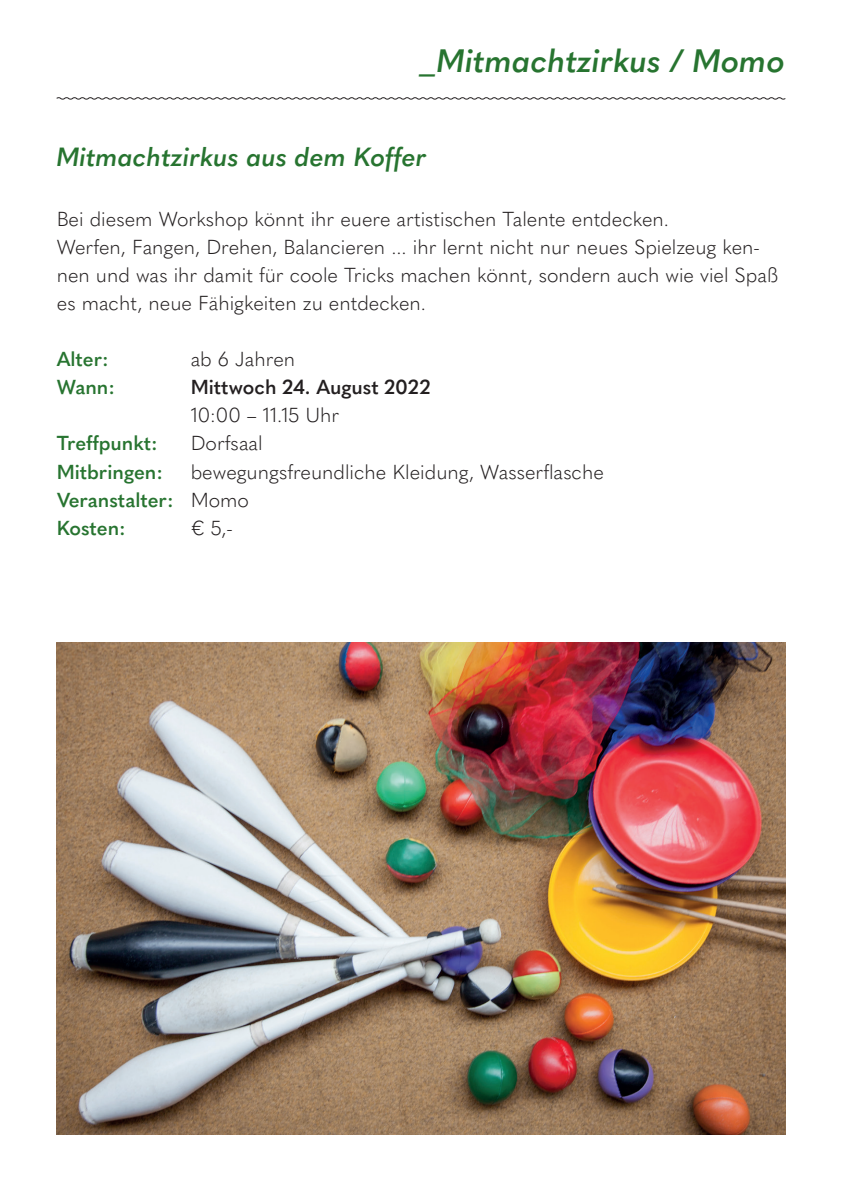
<style>
.page{position:relative;width:842px;height:1191px;background:#fff}
.page>*{position:absolute;margin:0;border:0;box-sizing:border-box;transform-origin:0 0}
.t1{font:italic 600 32px "Quasimoda";color:#277430}
.t2{font:italic 600 26px "Quasimoda";color:#277430}
.t3{font:300 20px/28px "Quasimoda";color:#231f20}
.t4{font:600 20px "Quasimoda";color:#277430}
.t5{font:600 20px "Quasimoda";color:#231f20}
.s1{font-weight:600;color:#277430}
</style>
<div class="page">
<svg style="left:56px;top:97px;width:730px;height:3px"></svg>
<img style="left:57px;top:642px;width:728px;height:492px">
<h1 class="t1" style="left:421px;top:36px;width:366px">_Mitmachtzirkus / Momo</h1>
<h2 class="t2" style="left:57px;top:137px;width:372px">Mitmachtzirkus aus dem Koffer</h2>
<p class="t3" style="left:57px;top:204px;width:723px">Bei diesem Workshop könnt ihr euere artistischen Talente entdecken.<br>Werfen, Fangen, Drehen, Balancieren ... ihr lernt nicht nur neues Spielzeug ken&shy;nen und was ihr damit für coole Tricks machen könnt, sondern auch wie viel Spaß es macht, neue Fähigkeiten zu entdecken.</p>
<p class="t4" style="left:57px;top:344px;width:54px">Alter:</p>
<p class="t3" style="left:191px;top:344px;width:106px">ab 6 Jahren</p>
<p class="t4" style="left:57px;top:372px;width:60px">Wann:</p>
<p class="t5" style="left:191px;top:372px;width:241px">Mittwoch 24. August 2022</p>
<p class="t3" style="left:191px;top:400px;width:150px">10:00 – 11.15 Uhr</p>
<p class="t4" style="left:57px;top:428px;width:103px">Treffpunkt:</p>
<p class="t3" style="left:191px;top:428px;width:73px">Dorfsaal</p>
<p class="t4" style="left:57px;top:456px;width:108px">Mitbringen:</p>
<p class="t3" style="left:57px;top:456px;width:549px;text-indent:134px">bewegungsfreundliche Kleidung, Wasserflasche<br><span class="s1">Veranstalter:</span> Momo<br><span class="s1">Kosten:</span></p>
<p class="t3" style="left:191px;top:512px;width:44px">€ 5,-</p>
</div>
